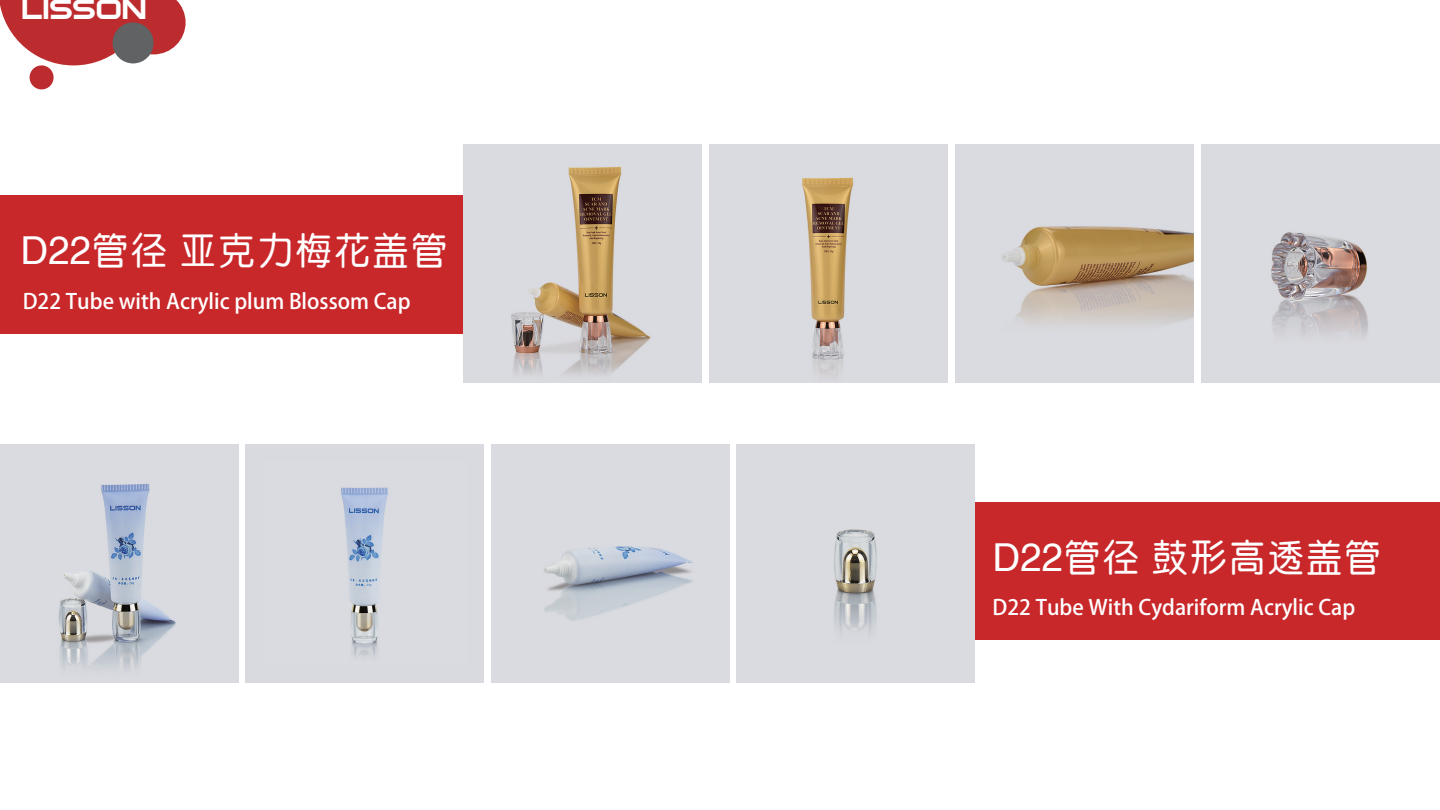
<style>
.page{position:relative;width:1440px;height:810px;background:#fff}
.page>*{position:absolute;margin:0;border:0;box-sizing:border-box;transform-origin:0 0}
.t1{font:38.55px "CT Zhong Yuan SJ";color:#fff}
.t2{font:27.15px "Sui Generis";color:#fff}
.t3{font:21px "Acumin Concept Regular G Bpc EUC H";color:#fff}
</style>
<div class="page">
<div style="left:0;top:195px;width:471px;height:138px;background:#c9282b"></div>
<svg style="left:0;top:0;width:186px;height:65px"></svg>
<div style="left:30px;top:65px;width:24px;height:24px;background:#bc2b2d;border-radius:50%"></div>
<div style="left:113px;top:22px;width:41px;height:41px;background:#606264;border-radius:50%"></div>
<div style="left:969px;top:502px;width:471px;height:138px;background:#c9282b"></div>
<img style="left:1202px;top:145px;width:238px;height:238px">
<div style="left:246px;top:444px;width:238px;height:238px;background:#d9dadf"></div>
<img style="left:464px;top:145px;width:238px;height:238px">
<img style="left:464px;top:195px;width:1px;height:138px">
<img style="left:710px;top:145px;width:238px;height:238px">
<img style="left:956px;top:145px;width:238px;height:238px">
<img style="left:0;top:444px;width:238px;height:238px">
<div style="left:737px;top:444px;width:238px;height:238px;background:#dadbe0"></div>
<img style="left:341px;top:487px;width:47px;height:170px">
<img style="left:491px;top:444px;width:238px;height:238px">
<p class="t2" style="left:22px;top:-4px;width:127px">LISSON</p>
<h1 class="t1" style="left:21px;top:231px;width:430px">D22管径 亚克力梅花盖管</h1>
<p class="t3" style="left:23px;top:289px;width:389px">D22 Tube with Acrylic plum Blossom Cap</p>
<h1 class="t1" style="left:993px;top:538px;width:391px">D22管径 鼓形高透盖管</h1>
<p class="t3" style="left:993px;top:595px;width:364px">D22 Tube With Cydariform Acrylic Cap</p>
</div>
